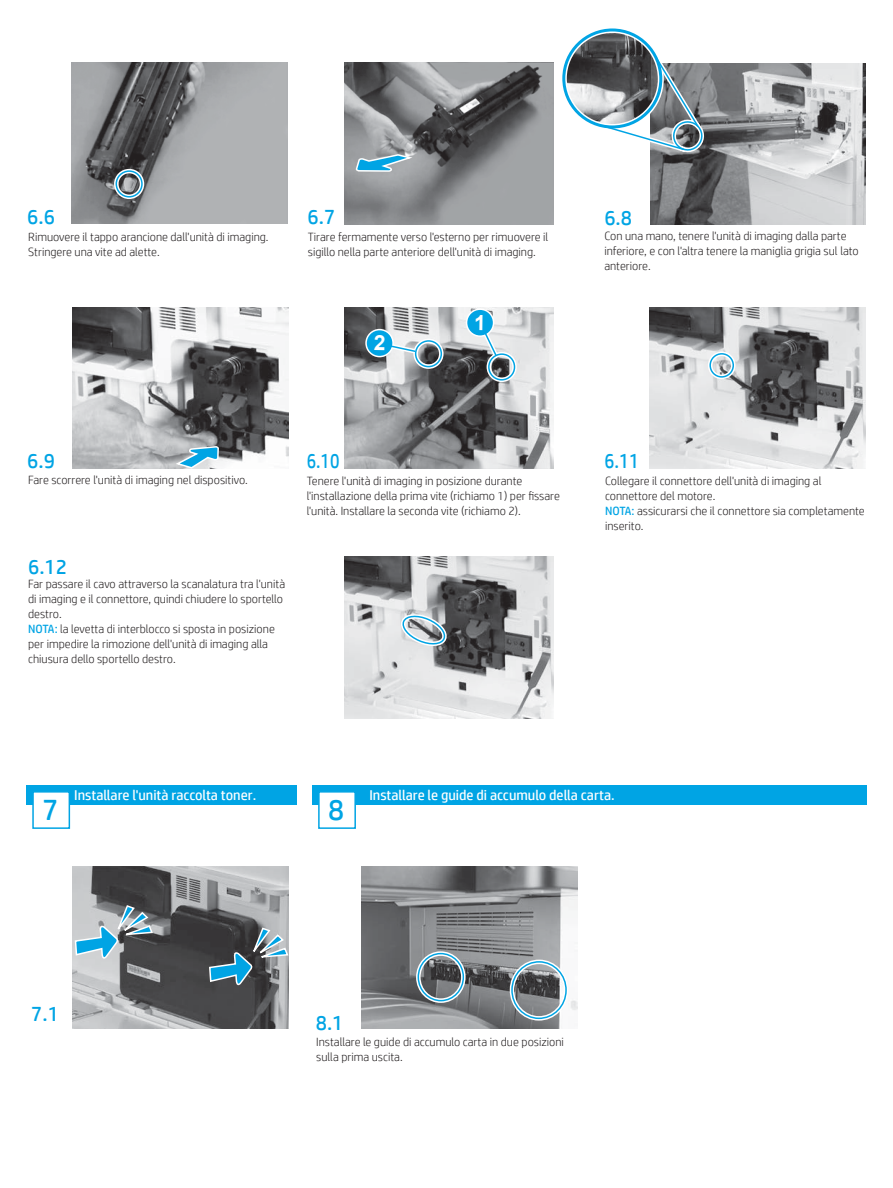
<style>
.page{position:relative;width:893px;height:1188px;background:#fff}
.page>*{position:absolute;margin:0;border:0;box-sizing:border-box;transform-origin:0 0}
.t1{font:30px "HP Simplified";color:#00a4e4}
.t2{font:21px "HP Simplified";color:#00a4e4}
.t3{font:21px "HP Simplified";color:#00a4e4;scale:.84 1}
.t4{font:21px "HP Simplified";color:#00a4e4;scale:.89 1}
.t5{font:14.25px "HP Simplified";color:#fff}
.t6{font:300 12px/15px "HP Simplified";color:#231f20}
.s1{font-weight:400;color:#00a4e4}
</style>
<div class="page">
<img style="left:72px;top:867px;width:216px;height:161px">
<svg style="left:74px;top:904px;width:80px;height:58px"></svg>
<svg style="left:208px;top:927px;width:80px;height:61px"></svg>
<img style="left:361px;top:867px;width:216px;height:162px">
<svg style="left:414px;top:949px;width:157px;height:74px"></svg>
<div style="left:312px;top:786px;width:554px;height:19px;background:#00a4e4"></div>
<div style="left:318px;top:791px;width:38px;height:38px;background:#fff;border:2px solid #00a4e4"></div>
<div style="left:26px;top:786px;width:271px;height:19px;background:#00a4e4"></div>
<div style="left:32px;top:791px;width:38px;height:38px;background:#fff;border:2px solid #00a4e4"></div>
<img style="left:72px;top:63px;width:216px;height:161px">
<div style="left:114px;top:169px;width:30px;height:30px;border:4px solid #fff;border-radius:50%"></div>
<div style="left:115px;top:170px;width:28px;height:28px;border:2px solid #00a4e4;border-radius:50%"></div>
<img style="left:345px;top:63px;width:208px;height:161px">
<svg style="left:355px;top:153px;width:60px;height:20px"></svg>
<img style="left:72px;top:307px;width:216px;height:162px">
<svg style="left:174px;top:360px;width:46px;height:109px"></svg>
<img style="left:345px;top:307px;width:208px;height:162px">
<svg style="left:466px;top:309px;width:28px;height:27px"></svg>
<div style="left:466px;top:308px;width:28px;height:29px;border:2px solid #fff;border-radius:50%"></div>
<svg style="left:366px;top:330px;width:27px;height:27px"></svg>
<div style="left:365px;top:329px;width:29px;height:28px;border:2px solid #fff;border-radius:50%"></div>
<img style="left:649px;top:307px;width:216px;height:162px">
<div style="left:708px;top:351px;width:28px;height:28px;border:4px solid #fff;border-radius:50%"></div>
<div style="left:709px;top:353px;width:25px;height:25px;border:2px solid #00a4e4;border-radius:50%"></div>
<img style="left:345px;top:557px;width:208px;height:161px">
<svg style="left:401px;top:610px;width:49px;height:35px"></svg>
<img style="left:650px;top:64px;width:215px;height:161px">
<img style="left:568px;top:34px;width:87px;height:89px">
<div style="left:561px;top:27px;width:103px;height:103px;border:6px solid #fff;border-radius:50%"></div>
<div style="left:562px;top:28px;width:100px;height:101px;border:3px solid #00a4e4;border-radius:50%"></div>
<svg style="left:600px;top:52px;width:110px;height:103px"></svg>
<svg style="left:374px;top:314px;width:145px;height:70px"></svg>
<h2 class="t2" style="left:27px;top:203px;width:29px">6.6</h2>
<h2 class="t2" style="left:308px;top:203px;width:29px">6.7</h2>
<h2 class="t2" style="left:604px;top:204px;width:29px">6.8</h2>
<p class="t6" style="left:28px;top:229px;width:242px">Rimuovere il tappo arancione dall'unità di imaging.<br>Stringere una vite ad alette.</p>
<p class="t6" style="left:308px;top:229px;width:242px">Tirare fermamente verso l'esterno per rimuovere il sigillo nella parte anteriore dell'unità di imaging.</p>
<p class="t6" style="left:604px;top:228px;width:256px">Con una mano, tenere l'unità di imaging dalla parte inferiore, e con l'altra tenere la maniglia grigia sul lato anteriore.</p>
<h2 class="t2" style="left:27px;top:447px;width:29px">6.9</h2>
<h2 class="t3" style="left:307px;top:447px;width:41px">6.10</h2>
<h2 class="t4" style="left:604px;top:447px;width:41px">6.11</h2>
<p class="t6" style="left:28px;top:472px;width:221px">Fare scorrere l'unità di imaging nel dispositivo.</p>
<h2 class="t2" style="left:28px;top:553px;width:41px">6.12</h2>
<p class="t6" style="left:28px;top:576px;width:258px">Far passare il cavo attraverso la scanalatura tra l'unità di imaging e il connettore, quindi chiudere lo sportello destro.<br><span class="s1">NOTA:</span> la levetta di interblocco si sposta in posizione per impedire la rimozione dell'unità di imaging alla chiusura dello sportello destro.</p>
<p class="t6" style="left:307px;top:473px;width:255px">Tenere l'unità di imaging in posizione durante l'installazione della prima vite (richiamo 1) per fissare l'unità. Installare la seconda vite (richiamo 2).</p>
<p class="t6" style="left:605px;top:473px;width:261px">Collegare il connettore dell'unità di imaging al connettore del motore.<br><span class="s1">NOTA:</span> assicurarsi che il connettore sia completamente inserito.</p>
<p class="t5" style="left:74px;top:786px;width:184px">Installare l'unità raccolta toner.</p>
<p class="t5" style="left:369px;top:786px;width:247px">Installare le guide di accumulo della carta.</p>
<h1 class="t1" style="left:42px;top:790px;width:18px">7</h1>
<h1 class="t1" style="left:328px;top:790px;width:18px">8</h1>
<h2 class="t2" style="left:31px;top:1000px;width:29px">7.1</h2>
<h2 class="t2" style="left:316px;top:1009px;width:29px">8.1</h2>
<p class="t6" style="left:316px;top:1034px;width:249px">Installare le guide di accumulo carta in due posizioni sulla prima uscita.</p>
</div>
